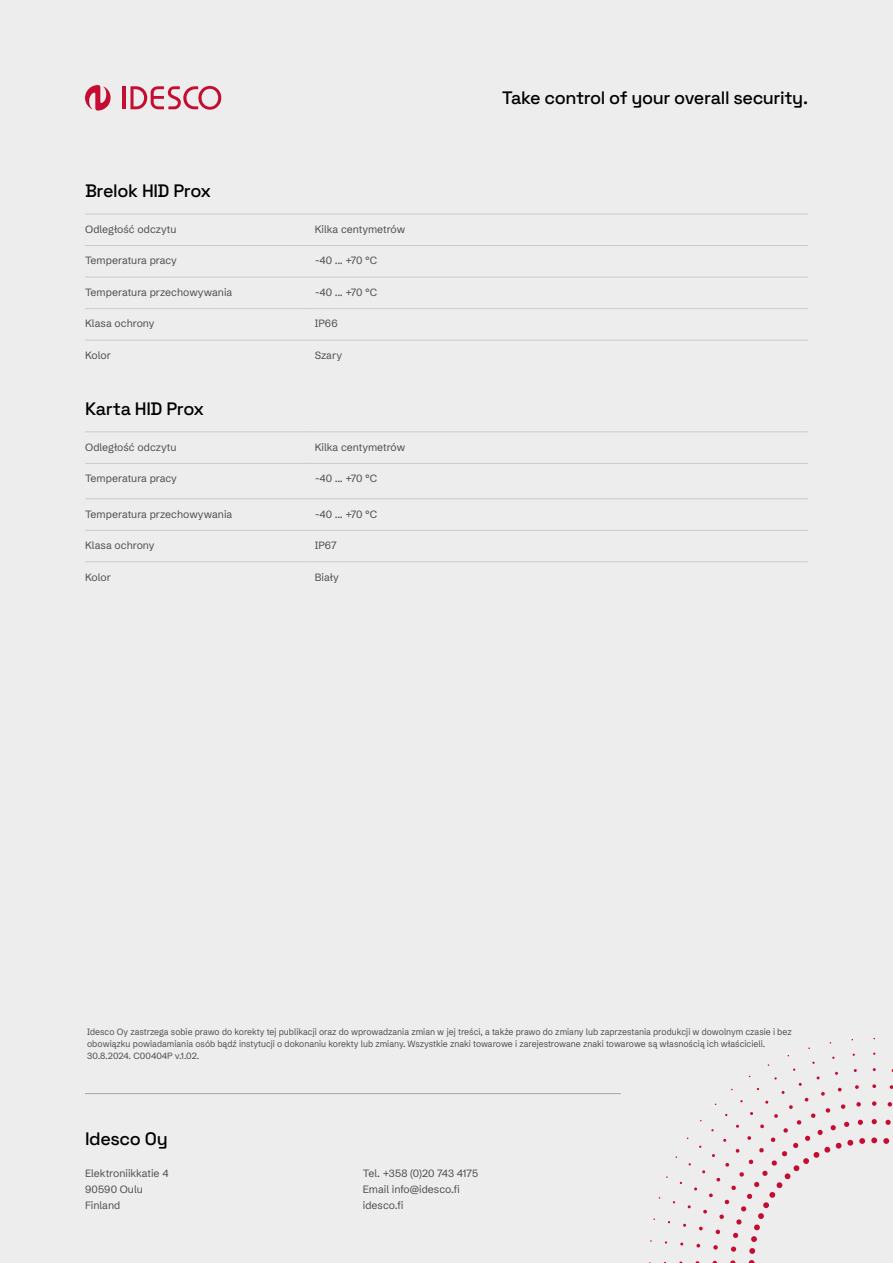
<style>
.page{position:relative;width:893px;height:1263px;background:#ededed}
.page>*{position:absolute;margin:0;border:0;box-sizing:border-box;transform-origin:0 0}
.display-sm{font:500 18px "Space Grotesk";letter-spacing:-.02em;color:#000}
.body-sm{font:10.5px/15.8px "Schibsted Grotesk";color:#4d4d4d}
.body-xs{font:9px/12px "Schibsted Grotesk";color:#4d4d4d;scale:.96 1}
</style>
<div class="page">
<hr style="left:85px;top:214px;width:221px;height:1px;background:#cacaca">
<hr style="left:306px;top:214px;width:502px;height:1px;background:#cacaca">
<hr style="left:85px;top:245px;width:221px;height:1px;background:#cacaca">
<hr style="left:306px;top:245px;width:502px;height:1px;background:#cacaca">
<hr style="left:85px;top:277px;width:221px;height:1px;background:#cacaca">
<hr style="left:306px;top:277px;width:502px;height:1px;background:#cacaca">
<hr style="left:85px;top:308px;width:221px;height:1px;background:#cacaca">
<hr style="left:306px;top:308px;width:502px;height:1px;background:#cacaca">
<hr style="left:85px;top:340px;width:221px;height:1px;background:#cacaca">
<hr style="left:306px;top:340px;width:502px;height:1px;background:#cacaca">
<hr style="left:85px;top:431px;width:221px;height:1px;background:#cacaca">
<hr style="left:306px;top:431px;width:502px;height:1px;background:#cacaca">
<hr style="left:85px;top:463px;width:221px;height:1px;background:#cacaca">
<hr style="left:306px;top:463px;width:502px;height:1px;background:#cacaca">
<hr style="left:85px;top:498px;width:221px;height:1px;background:#cacaca">
<hr style="left:306px;top:498px;width:502px;height:1px;background:#cacaca">
<hr style="left:85px;top:530px;width:221px;height:1px;background:#cacaca">
<hr style="left:306px;top:530px;width:502px;height:1px;background:#cacaca">
<hr style="left:85px;top:561px;width:221px;height:1px;background:#cacaca">
<hr style="left:306px;top:561px;width:502px;height:1px;background:#cacaca">
<svg style="left:85px;top:85px;width:26px;height:26px"></svg>
<hr style="left:122px;top:86px;width:3px;height:23px;background:#c60c30">
<svg style="left:130px;top:86px;width:91px;height:24px"></svg>
<svg style="left:872px;top:1084px;width:4px;height:4px"></svg>
<svg style="left:890px;top:1085px;width:3px;height:4px"></svg>
<svg style="left:872px;top:1101px;width:4px;height:5px"></svg>
<svg style="left:887px;top:1102px;width:5px;height:5px"></svg>
<svg style="left:730px;top:1260px;width:5px;height:3px"></svg>
<svg style="left:872px;top:1119px;width:5px;height:5px"></svg>
<svg style="left:885px;top:1119px;width:6px;height:6px"></svg>
<svg style="left:749px;top:1260px;width:6px;height:3px"></svg>
<svg style="left:650px;top:1039px;width:215px;height:215px"></svg>
<svg style="left:871px;top:1137px;width:6px;height:6px"></svg>
<svg style="left:883px;top:1138px;width:6px;height:6px"></svg>
<hr style="left:85px;top:1093px;width:536px;height:1px;background:#a6a6a6">
<p class="display-sm" style="left:85px;top:178px;width:128px">Brelok HID Prox</p>
<p class="body-sm" style="left:85px;top:220px;width:93px">Odległość odczytu</p>
<p class="body-sm" style="left:315px;top:220px;width:92px">Kilka centymetrów</p>
<p class="body-sm" style="left:85px;top:251px;width:94px">Temperatura pracy</p>
<p class="body-sm" style="left:315px;top:251px;width:64px">-40 ... +70 °C</p>
<p class="body-sm" style="left:85px;top:283px;width:149px">Temperatura przechowywania</p>
<p class="body-sm" style="left:315px;top:283px;width:64px">-40 ... +70 °C</p>
<p class="body-sm" style="left:85px;top:314px;width:71px">Klasa ochrony</p>
<p class="body-sm" style="left:315px;top:314px;width:24px">IP66</p>
<p class="body-sm" style="left:85px;top:346px;width:27px">Kolor</p>
<p class="body-sm" style="left:315px;top:346px;width:29px">Szary</p>
<p class="display-sm" style="left:85px;top:395px;width:121px">Karta HID Prox</p>
<p class="body-sm" style="left:85px;top:438px;width:93px">Odległość odczytu</p>
<p class="body-sm" style="left:315px;top:438px;width:92px">Kilka centymetrów</p>
<p class="body-sm" style="left:85px;top:469px;width:94px">Temperatura pracy</p>
<p class="body-sm" style="left:315px;top:469px;width:64px">-40 ... +70 °C</p>
<p class="body-sm" style="left:85px;top:505px;width:149px">Temperatura przechowywania</p>
<p class="body-sm" style="left:315px;top:505px;width:64px">-40 ... +70 °C</p>
<p class="body-sm" style="left:85px;top:536px;width:71px">Klasa ochrony</p>
<p class="body-sm" style="left:315px;top:536px;width:23px">IP67</p>
<p class="body-sm" style="left:85px;top:568px;width:27px">Kolor</p>
<p class="body-sm" style="left:315px;top:568px;width:26px">Biały</p>
<p class="display-sm" style="left:502px;top:85px;width:307px">Take control of your overall security.</p>
<p class="body-xs" style="left:87px;top:1025px;width:735px">Idesco Oy zastrzega sobie prawo do korekty tej publikacji oraz do wprowadzania zmian w jej treści, a także prawo do zmiany lub zaprzestania produkcji w dowolnym czasie i bez obowiązku powiadamiania osób bądź instytucji o dokonaniu korekty lub zmiany. Wszystkie znaki towarowe i zarejestrowane znaki towarowe są własnością ich właścicieli.<br>30.8.2024. C00404P v.1.02.</p>
<p class="display-sm" style="left:85px;top:1125px;width:84px">Idesco Oy</p>
<p class="body-sm" style="left:85px;top:1164px;width:85px">Elektroniikkatie 4<br>90590 Oulu<br>Finland</p>
<p class="body-sm" style="left:363px;top:1164px;width:117px">Tel. +358 (0)20 743 4175<br>Email info@idesco.fi idesco.fi</p>
</div>
